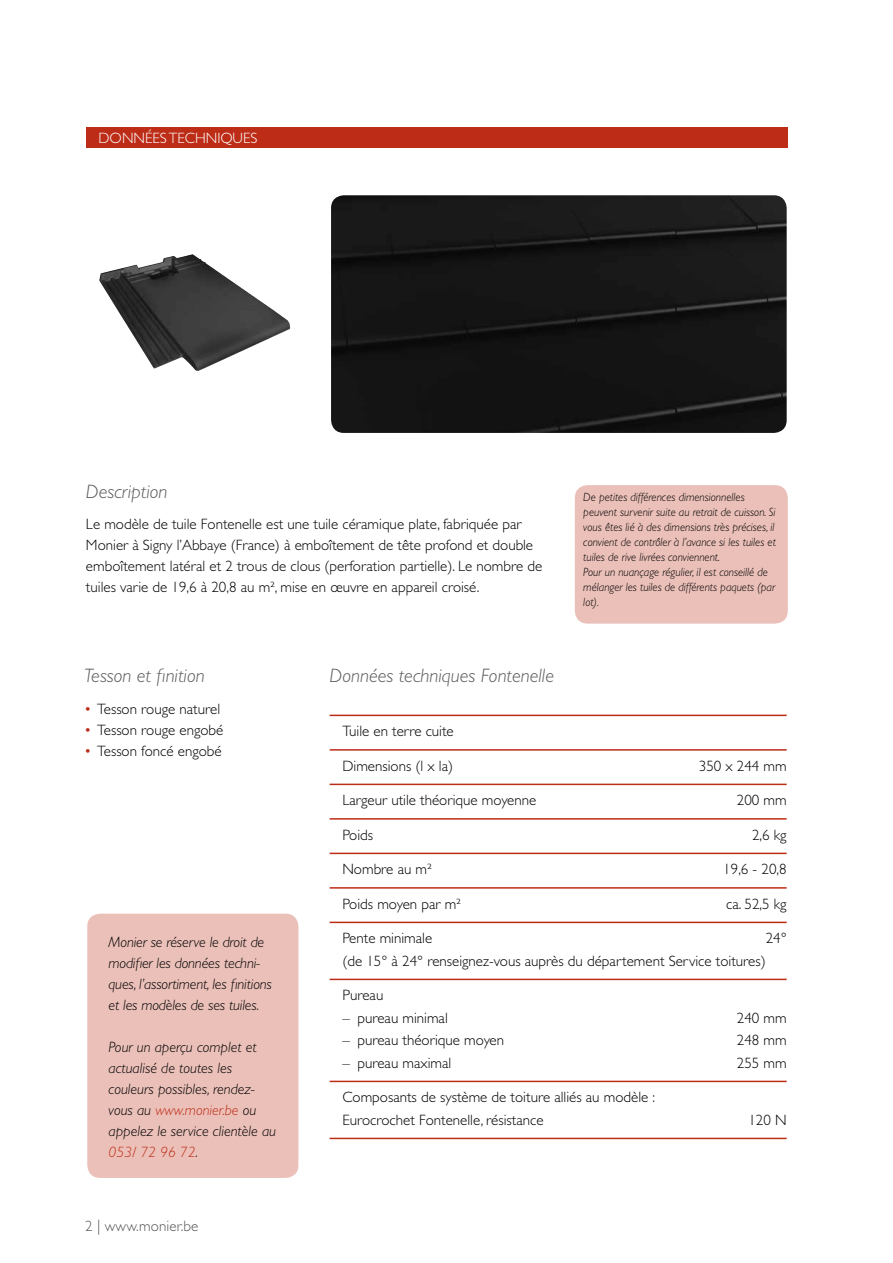
<style>
.page{position:relative;width:893px;height:1263px;background:#fff}
.page>*{position:absolute;margin:0;border:0;box-sizing:border-box;transform-origin:0 0}
.t1{font:italic 300 19.5px "Gill Sans Std";color:#58585a}
.t2{font:300 15px/21px "Gill Sans Std";color:#000}
.t3{font:italic 300 15px/21px "Gill Sans Std";color:#000}
.t4{font:300 15px "Gill Sans Std";color:#fff}
.t5{font:300 15px "Gill Sans Std";letter-spacing:.01em;color:#58585a}
.t6{font:italic 300 12px/15px "Gill Sans Std";color:#000;scale:.95 1}
.s1{color:#bd2c16}
</style>
<div class="page">
<div style="left:86px;top:128px;width:701px;height:20px;background:#bd2c16"></div>
<hr style="left:330px;top:715px;width:457px;height:1px;background:#bd2c16">
<hr style="left:330px;top:749px;width:457px;height:2px;background:#bd2c16">
<hr style="left:330px;top:784px;width:457px;height:1px;background:#bd2c16">
<hr style="left:330px;top:818px;width:457px;height:2px;background:#bd2c16">
<hr style="left:330px;top:853px;width:457px;height:1px;background:#bd2c16">
<hr style="left:330px;top:887px;width:457px;height:2px;background:#bd2c16">
<hr style="left:330px;top:922px;width:457px;height:1px;background:#bd2c16">
<hr style="left:330px;top:979px;width:457px;height:1px;background:#bd2c16">
<hr style="left:330px;top:1081px;width:457px;height:1px;background:#bd2c16">
<hr style="left:330px;top:1138px;width:457px;height:1px;background:#bd2c16">
<div style="left:87px;top:914px;width:211px;height:264px;background:#ebc0b9;border-radius:13px"></div>
<div style="left:575px;top:485px;width:213px;height:139px;background:#ebc0b9;border-radius:13px"></div>
<img style="left:99px;top:254px;width:191px;height:117px">
<img style="left:331px;top:195px;width:456px;height:238px">
<p class="t4" style="left:99px;top:129px;width:160px">DONNÉES TECHNIQUES</p>
<h1 class="t1" style="left:86px;top:480px;width:83px">Description</h1>
<p class="t2" style="left:86px;top:514px;width:458px">Le modèle de tuile Fontenelle est une tuile céramique plate, fabriquée par Monier à Signy l’Abbaye (France) à emboîtement de tête profond et double emboîtement latéral et 2 trous de clous (perforation partielle). Le nombre de tuiles varie de 19,6 à 20,8 au m², mise en œuvre en appareil croisé.</p>
<p class="t6" style="left:583px;top:490px;width:204px">De petites différences dimensionnelles peuvent survenir suite au retrait de cuisson. Si vous êtes lié à des dimensions très précises, il convient de contrôler à l’avance si les tuiles et tuiles de rive livrées conviennent.<br>Pour un nuançage régulier, il est conseillé de mélanger les tuiles de différents paquets (par lot).</p>
<h1 class="t1" style="left:84px;top:665px;width:122px">Tesson et finition</h1>
<p class="t2" style="left:84px;top:698px;width:137px"><span class="s1">•</span> Tesson rouge naturel</p>
<p class="t2" style="left:84px;top:719px;width:141px"><span class="s1">•</span> Tesson rouge engobé</p>
<p class="t2" style="left:84px;top:740px;width:139px"><span class="s1">•</span> Tesson foncé engobé</p>
<p class="t3" style="left:109px;top:931px;width:165px">Monier se réserve le droit de modifier les données techni&shy;ques, l’assortiment, les finitions et les modèles de ses tuiles.</p>
<p class="t3" style="left:109px;top:1036px;width:169px">Pour un aperçu complet et actualisé de toutes les couleurs possibles, rendez&shy;vous au <span class="s1">www.monier.be</span> ou appelez le service clientèle au<br><span class="s1">053/ 72 96 72</span>.</p>
<p class="t5" style="left:85px;top:1217px;width:115px">2 | www.monier.be</p>
<h1 class="t1" style="left:330px;top:665px;width:226px">Données techniques Fontenelle</h1>
<p class="t2" style="left:342px;top:721px;width:113px">Tuile en terre cuite</p>
<p class="t2" style="left:342px;top:755px;width:112px">Dimensions (l x la)</p>
<p class="t2" style="left:699px;top:755px;width:89px">350 x 244 mm</p>
<p class="t2" style="left:342px;top:790px;width:195px">Largeur utile théorique moyenne</p>
<p class="t2" style="left:737px;top:790px;width:51px">200 mm</p>
<p class="t2" style="left:342px;top:824px;width:32px">Poids</p>
<p class="t2" style="left:752px;top:824px;width:36px">2,6 kg</p>
<p class="t2" style="left:342px;top:859px;width:91px">Nombre au m²</p>
<p class="t2" style="left:723px;top:859px;width:65px">19,6 - 20,8</p>
<p class="t2" style="left:342px;top:893px;width:120px">Poids moyen par m²</p>
<p class="t2" style="left:726px;top:893px;width:62px">ca. 52,5 kg</p>
<p class="t2" style="left:342px;top:928px;width:91px">Pente minimale</p>
<p class="t2" style="left:342px;top:927px;width:446px;line-height:22.5px;text-indent:423px">24° (de 15° à 24° renseignez-vous auprès du département Service toitures)</p>
<p class="t2" style="left:342px;top:985px;width:42px">Pureau</p>
<p class="t2" style="left:342px;top:1007px;width:107px">– pureau minimal</p>
<p class="t2" style="left:737px;top:1007px;width:51px">240 mm</p>
<p class="t2" style="left:342px;top:1030px;width:163px">– pureau théorique moyen</p>
<p class="t2" style="left:737px;top:1030px;width:51px">248 mm</p>
<p class="t2" style="left:342px;top:1052px;width:110px">– pureau maximal</p>
<p class="t2" style="left:737px;top:1052px;width:51px">255 mm</p>
<p class="t2" style="left:342px;top:1086px;width:314px;line-height:22.5px">Composants de système de toiture alliés au modèle :<br>Eurocrochet Fontenelle, résistance</p>
<p class="t2" style="left:748px;top:1109px;width:40px">120 N</p>
</div>
